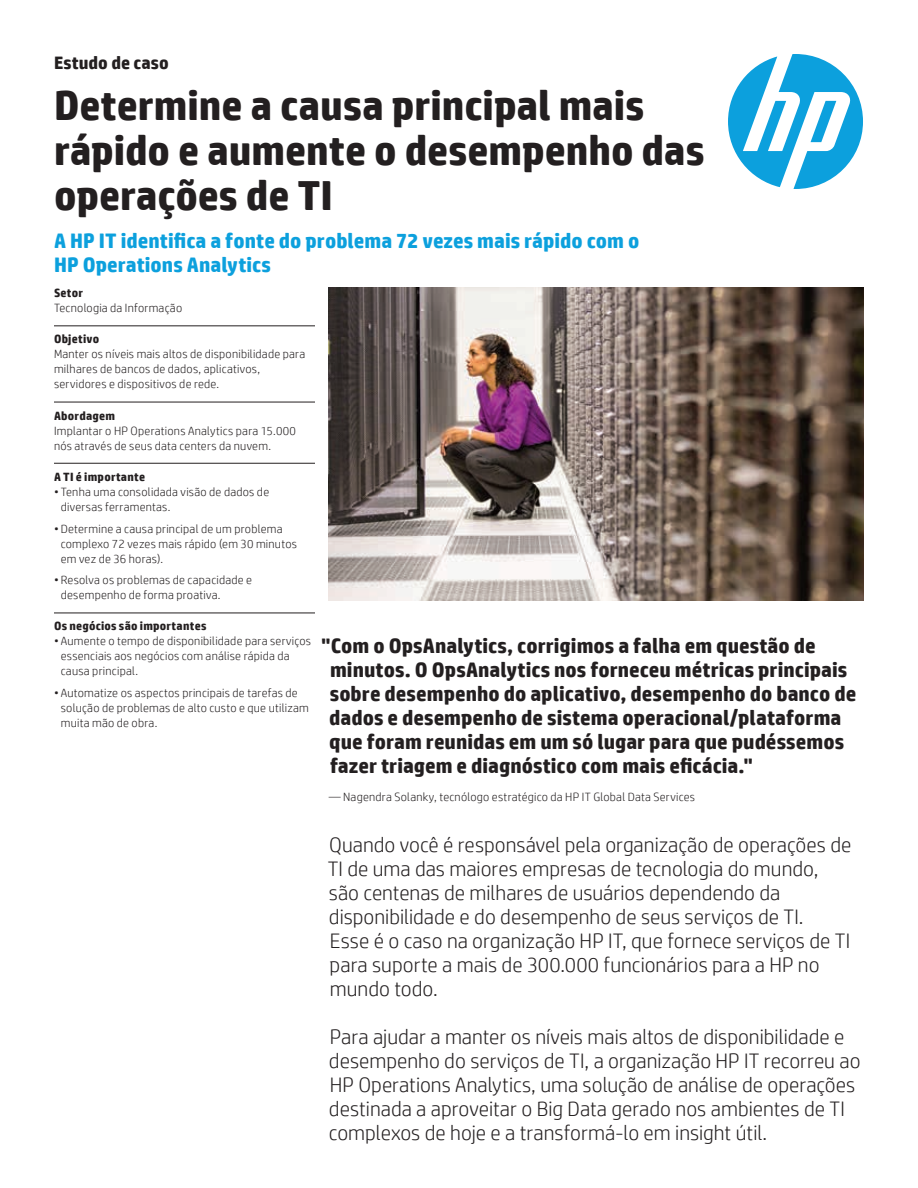
<style>
.page{position:relative;width:918px;height:1188px;background:#fff}
.page>*{position:absolute;margin:0;border:0;box-sizing:border-box;transform-origin:0 0}
.Headline_28_30{font:700 42px/45px "HP Simplified";color:#231f20}
.Intro_14_16{font:300 21px/24px "HP Simplified";color:#231f20}
.Cover_quote_14_16{font:700 21px/24px "HP Simplified";color:#231f20}
.Subhead_14_16_bold_b{font:700 21px/24px "HP Simplified";color:#0ca0dd}
.Docment_type_12_14{font:700 18px "HP Simplified";letter-spacing:.005em;color:#231f20}
.Sidebar_body_w__rule{font:300 12px/15px "HP Simplified";letter-spacing:.02em;color:#231f20}
.Cover_quote_attribut{font:300 12px "HP Simplified";letter-spacing:.02em;color:#231f20}
.Sidebar_header{font:700 12px "HP Simplified";letter-spacing:.02em;color:#231f20}
</style>
<div class="page">
<svg style="left:728px;top:54px;width:135px;height:135px"></svg>
<hr style="left:54px;top:326px;width:261px;height:1px;background:#231f20">
<hr style="left:54px;top:402px;width:261px;height:1px;background:#231f20">
<hr style="left:54px;top:463px;width:261px;height:1px;background:#231f20">
<hr style="left:54px;top:613px;width:261px;height:1px;background:#231f20">
<img style="left:329px;top:287px;width:535px;height:314px">
<p class="Docment_type_12_14" style="left:54px;top:52px;width:116px">Estudo de caso</p>
<p class="Headline_28_30" style="left:54px;top:83px;width:652px">Determine a causa principal mais rápido e aumente o desempenho das operações de TI</p>
<p class="Subhead_14_16_bold_b" style="left:54px;top:228px;width:587px">A HP IT identifica a fonte do problema 72 vezes mais rápido com o<br>HP Operations Analytics</p>
<p class="Sidebar_header" style="left:54px;top:286px;width:31px">Setor</p>
<p class="Sidebar_body_w__rule" style="left:54px;top:300px;width:130px">Tecnologia da Informação</p>
<p class="Sidebar_header" style="left:54px;top:332px;width:47px">Objetivo</p>
<p class="Sidebar_body_w__rule" style="left:54px;top:347px;width:253px">Manter os níveis mais altos de disponibilidade para milhares de bancos de dados, aplicativos, servidores e dispositivos de rede.</p>
<p class="Sidebar_header" style="left:54px;top:408px;width:63px">Abordagem</p>
<p class="Sidebar_body_w__rule" style="left:54px;top:423px;width:244px">Implantar o HP Operations Analytics para 15.000 nós através de seus data centers da nuvem.</p>
<p class="Sidebar_header" style="left:54px;top:470px;width:93px">A TI é importante</p>
<p class="Sidebar_body_w__rule" style="left:61px;top:484px;width:210px;text-indent:-7px">• Tenha uma consolidada visão de dados de diversas ferramentas.</p>
<p class="Sidebar_body_w__rule" style="left:61px;top:521px;width:238px;text-indent:-7px">• Determine a causa principal de um problema complexo 72 vezes mais rápido (em 30 minutos em vez de 36 horas).</p>
<p class="Sidebar_body_w__rule" style="left:61px;top:572px;width:193px;text-indent:-7px">• Resolva os problemas de capacidade e desempenho de forma proativa.</p>
<p class="Sidebar_header" style="left:54px;top:619px;width:154px">Os negócios são importantes</p>
<p class="Sidebar_body_w__rule" style="left:61px;top:634px;width:252px;text-indent:-7px">• Aumente o tempo de disponibilidade para serviços essenciais aos negócios com análise rápida da causa principal.</p>
<p class="Sidebar_body_w__rule" style="left:61px;top:685px;width:250px;text-indent:-7px">• Automatize os aspectos principais de tarefas de solução de problemas de alto custo e que utilizam muita mão de obra.</p>
<p class="Cover_quote_14_16" style="left:329px;top:633px;width:529px;text-indent:-8px">"Com o OpsAnalytics, corrigimos a falha em questão de minutos. O OpsAnalytics nos forneceu métricas principais sobre desempenho do aplicativo, desempenho do banco de dados e desempenho de sistema operacional/plataforma que foram reunidas em um só lugar para que pudéssemos fazer triagem e diagnóstico com mais eficácia."</p>
<p class="Cover_quote_attribut" style="left:329px;top:790px;width:368px">— Nagendra Solanky, tecnólogo estratégico da HP IT Global Data Services</p>
<p class="Intro_14_16" style="left:328px;top:833px;width:525px">Quando você é responsável pela organização de operações de TI de uma das maiores empresas de tecnologia do mundo, são centenas de milhares de usuários dependendo da disponibilidade e do desempenho de seus serviços de TI.<br>Esse é o caso na organização HP IT, que fornece serviços de TI para suporte a mais de 300.000 funcionários para a HP no mundo todo.</p>
<p class="Intro_14_16" style="left:329px;top:1025px;width:533px">Para ajudar a manter os níveis mais altos de disponibilidade e desempenho do serviços de TI, a organização HP IT recorreu ao HP Operations Analytics, uma solução de análise de operações destinada a aproveitar o Big Data gerado nos ambientes de TI complexos de hoje e a transformá-lo em insight útil.</p>
</div>
